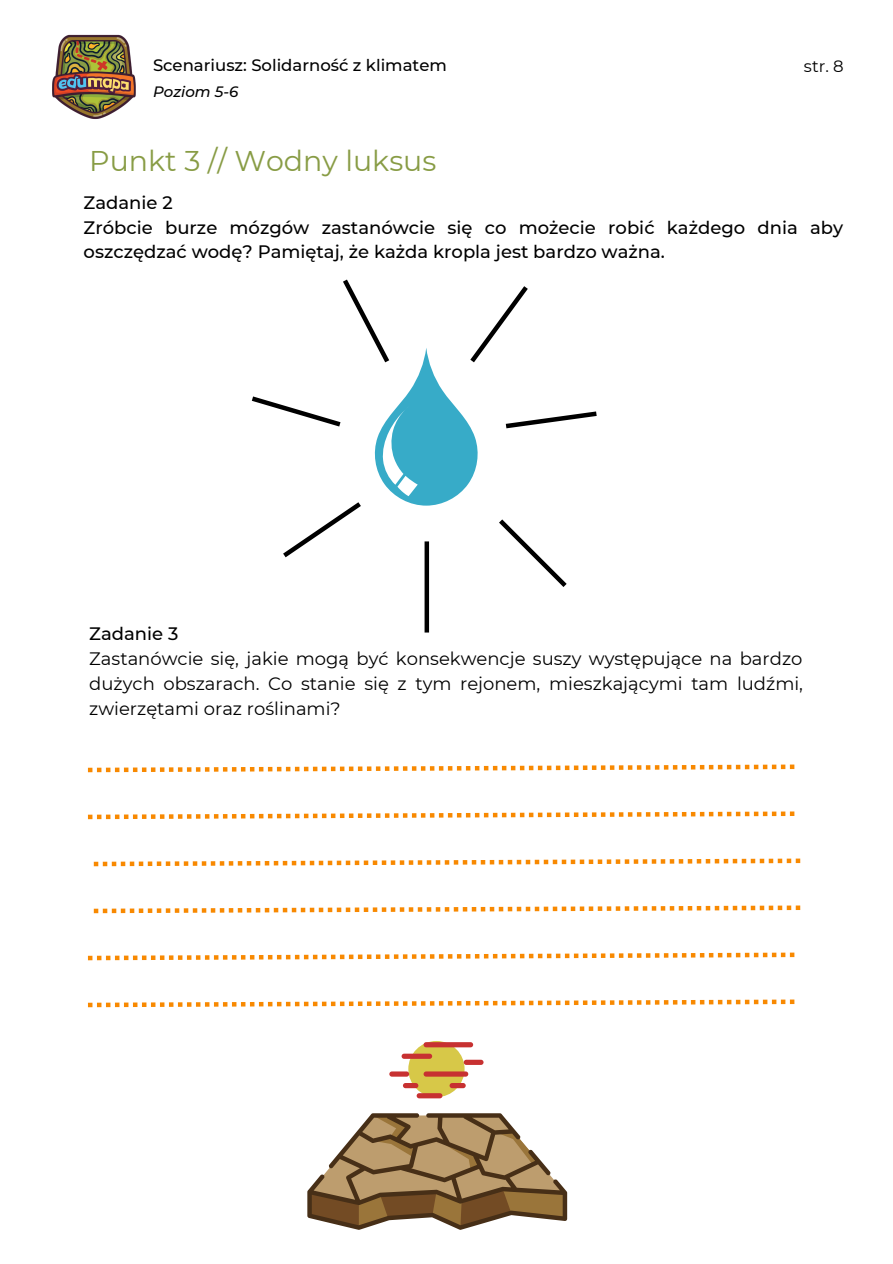
<style>
.page{position:relative;width:893px;height:1264px;background:#fff}
.page>*{position:absolute;margin:0;border:0;box-sizing:border-box;transform-origin:0 0}
.t1{font:28.5px "Montserrat";color:#889c45}
.t2{font:18px/24.8px "Montserrat";color:#000;text-align:justify}
.t3{font:500 18px/24.8px "Montserrat";color:#000}
.t4{font:500 16.5px "Montserrat";color:#000}
.t5{font:16.5px "Montserrat";color:#000}
.t6{font:italic 500 15px "Montserrat";color:#000}
</style>
<div class="page">
<img style="left:52px;top:34px;width:84px;height:85px">
<svg style="left:88px;top:764px;width:706px;height:8px"></svg>
<svg style="left:88px;top:811px;width:706px;height:8px"></svg>
<svg style="left:94px;top:858px;width:706px;height:8px"></svg>
<svg style="left:94px;top:905px;width:706px;height:8px"></svg>
<svg style="left:88px;top:952px;width:706px;height:8px"></svg>
<svg style="left:88px;top:999px;width:706px;height:8px"></svg>
<svg style="left:307px;top:1113px;width:260px;height:116px"></svg>
<svg style="left:389px;top:1042px;width:94px;height:56px"></svg>
<div style="left:424px;top:541px;width:5px;height:91px;background:#000"></div>
<svg style="left:251px;top:279px;width:346px;height:313px"></svg>
<p class="t4" style="left:153px;top:55px;width:295px">Scenariusz: Solidarność z klimatem</p>
<p class="t6" style="left:153px;top:82px;width:87px">Poziom 5-6</p>
<p class="t1" style="left:89px;top:143px;width:348px">Punkt 3 // Wodny luksus</p>
<p class="t5" style="left:803px;top:56px;width:41px">str. 8</p>
<p class="t3" style="left:84px;top:190px;width:91px">Zadanie 2</p>
<p class="t3" style="left:84px;top:215px;width:761px">Zróbcie burze mózgów zastanówcie się co możecie robić każdego dnia aby oszczędzać wodę? Pamiętaj, że każda kropla jest bardzo ważna.</p>
<p class="t3" style="left:89px;top:621px;width:90px">Zadanie 3</p>
<p class="t2" style="left:89px;top:646px;width:715px">Zastanówcie się, jakie mogą być konsekwencje suszy występujące na bardzo dużych obszarach. Co stanie się z tym rejonem, mieszkającymi tam ludźmi, zwierzętami oraz roślinami?</p>
</div>
